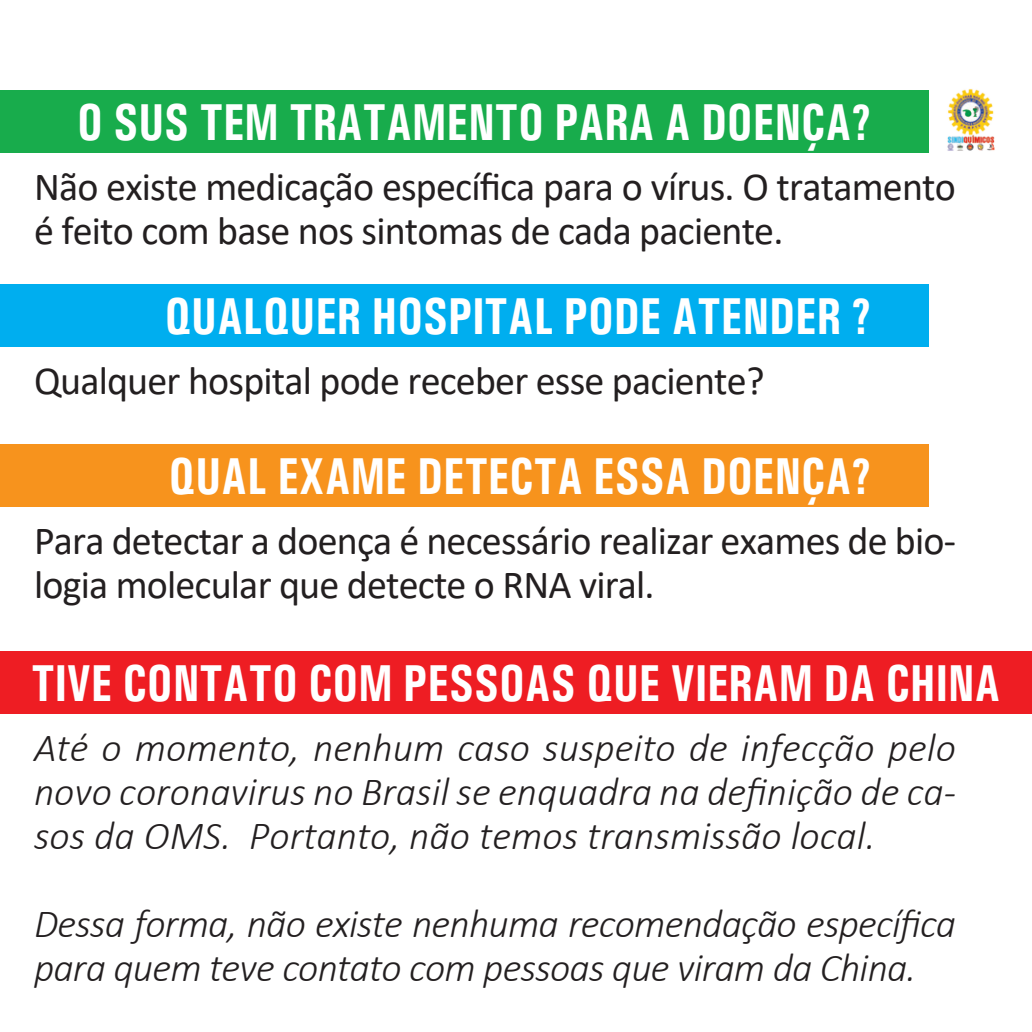
<style>
.page{position:relative;width:1032px;height:1032px;background:#fff}
.page>*{position:absolute;margin:0;border:0;box-sizing:border-box;transform-origin:0 0}
.Titulo_1_coluna{font:700 52px "Univers Condensed";color:#fff;scale:.9 1}
.Texto{font:italic 300 40px/44px "Calibri";letter-spacing:-.02em;color:#231f20;text-align:justify}
.Texto-2{font:40px/44px "Calibri";letter-spacing:-.02em;color:#231f20}
</style>
<div class="page">
<div style="left:0;top:91px;width:929px;height:62px;background:#18ac4c"></div>
<div style="left:0;top:285px;width:929px;height:62px;background:#00aeef"></div>
<div style="left:0;top:444px;width:929px;height:63px;background:#f7931d"></div>
<div style="left:0;top:652px;width:1032px;height:62px;background:#ee1d23"></div>
<img style="left:947px;top:88px;width:48px;height:63px">
<p class="Titulo_1_coluna" style="left:77px;top:91px;width:884px">O SUS TEM TRATAMENTO PARA A DOENÇA?</p>
<p class="Texto-2" style="left:34px;top:164px;width:923px">Não existe medicação específica para o vírus. O tratamento é feito com base nos sintomas de cada paciente.</p>
<p class="Titulo_1_coluna" style="left:164px;top:284px;width:788px">QUALQUER HOSPITAL PODE ATENDER ?</p>
<p class="Texto-2" style="left:34px;top:358px;width:732px">Qualquer hospital pode receber esse paciente?</p>
<p class="Titulo_1_coluna" style="left:169px;top:444px;width:783px">QUAL EXAME DETECTA ESSA DOENÇA?</p>
<p class="Texto-2" style="left:34px;top:518px;width:923px">Para detectar a doença é necessário realizar exames de bio&shy;logia molecular que detecte o RNA viral.</p>
<p class="Titulo_1_coluna" style="left:31px;top:651px;width:1078px">TIVE CONTATO COM PESSOAS QUE VIERAM DA CHINA</p>
<p class="Texto" style="left:34px;top:725px;width:923px">Até o momento, nenhum caso suspeito de infecção pelo novo coronavirus no Brasil se enquadra na definição de ca&shy;sos da OMS. Portanto, não temos transmissão local.</p>
<p class="Texto" style="left:34px;top:901px;width:924px">Dessa forma, não existe nenhuma recomendação específica para quem teve contato com pessoas que viram da China.</p>
</div>
